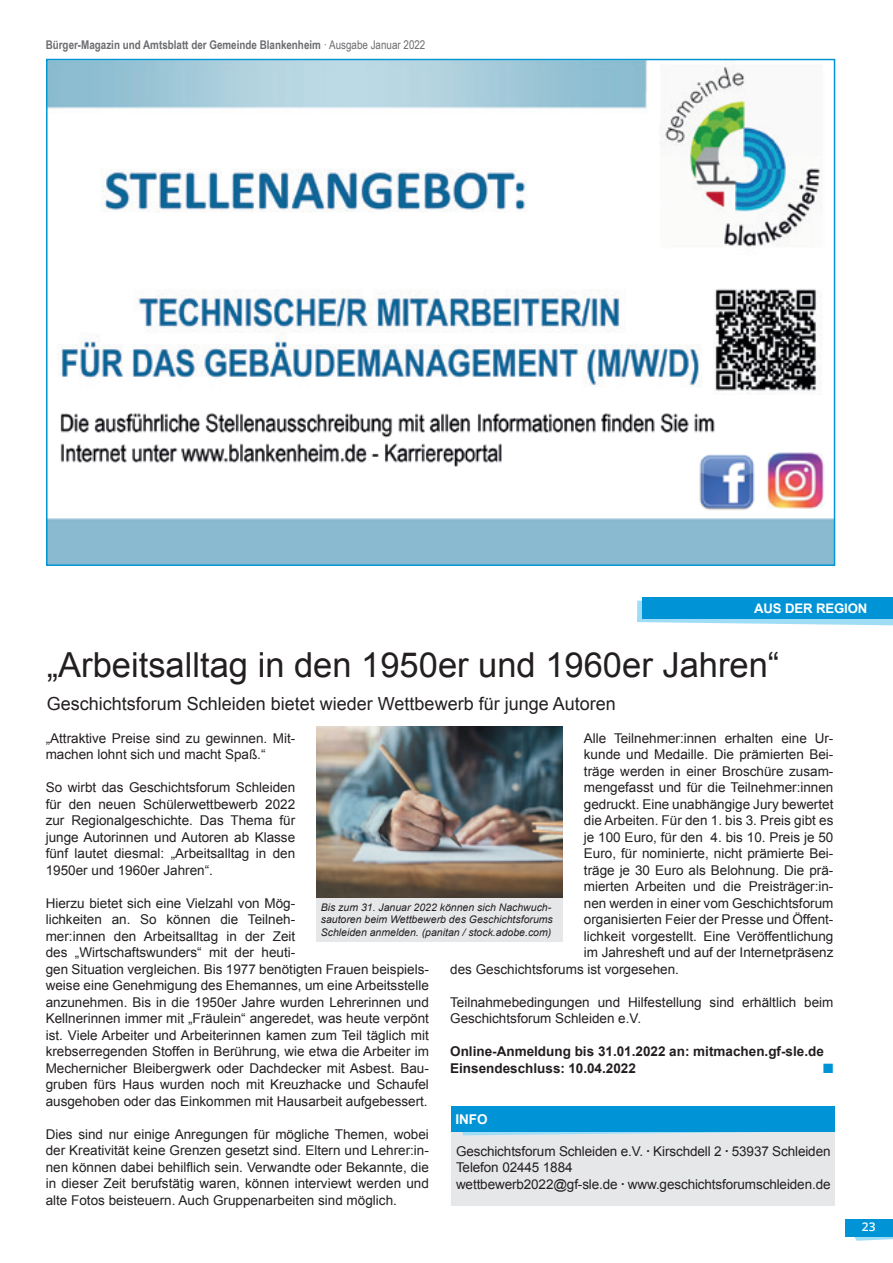
<style>
.page{position:relative;width:893px;height:1263px;background:#fff}
.page>*{position:absolute;margin:0;border:0;box-sizing:border-box;transform-origin:0 0}
.t1{font:34.5px "Arial";color:#231f20}
.t2{font:18px "Arial";color:#231f20}
.t3{font:13.5px/16.5px "Arial";color:#231f20}
.t4{font:700 13.5px/16.5px "Arial";color:#231f20}
.t5{font:700 13.5px "Arial";color:#fff}
.t6{font:13.5px "Zapf Dingbats ITC";color:#0094d6}
.t7{font:700 13.2px "Arial";letter-spacing:-.01em;color:#fff}
.t8{font:700 12px "Arial Narrow";color:#6c6d70}
.t9{font:600 12px "Open Sans";color:#fff}
.t10{font:italic 10.5px/12.6px "Arial";color:#231f20}
.s1{font-weight:400}
.s2{font-family:"Interstate"}
</style>
<div class="page">
<svg style="left:845px;top:1236px;width:48px;height:5px"></svg>
<div style="left:845px;top:1219px;width:48px;height:17px;background:#0094d6"></div>
<img style="left:49px;top:62px;width:774px;height:331px">
<img style="left:49px;top:413px;width:783px;height:150px">
<svg style="left:637px;top:601px;width:256px;height:24px"></svg>
<div style="left:642px;top:597px;width:251px;height:22px;background:#0094d6"></div>
<div style="left:452px;top:1132px;width:383px;height:73px;background:#e6e7e9"></div>
<svg style="left:463px;top:1132px;width:298px;height:3px"></svg>
<div style="left:451px;top:1107px;width:384px;height:25px;background:#0094d6"></div>
<img style="left:317px;top:726px;width:246px;height:173px">
<div style="left:317px;top:899px;width:246px;height:43px;background:#e6e7e9"></div>
<p class="t8" style="left:46px;top:36px;width:381px">Bürger-Magazin und Amtsblatt der Gemeinde Blankenheim <span class="s1">· Ausgabe Januar 2022</span></p>
<p class="t7" style="left:754px;top:600px;width:115px">AUS DER REGION</p>
<h1 class="t1" style="left:47px;top:642px;width:734px">„Arbeitsalltag in den 1950er und 1960er Jahren“</h1>
<h2 class="t2" style="left:47px;top:692px;width:570px">Geschichtsforum Schleiden bietet wieder Wettbewerb für junge Autoren</h2>
<p class="t3" style="left:584px;top:730px;width:251px">Alle Teilnehmer:innen erhalten eine Ur-</p>
<p class="t3" style="left:584px;top:746px;width:251px">kunde und Medaille. Die prämierten Bei-</p>
<p class="t3" style="left:584px;top:763px;width:251px">träge werden in einer Broschüre zusam-</p>
<p class="t3" style="left:584px;top:779px;width:251px">mengefasst und für die Teilnehmer:innen</p>
<p class="t3" style="left:584px;top:796px;width:251px">gedruckt. Eine unabhängige Jury bewertet</p>
<p class="t3" style="left:584px;top:812px;width:251px">die Arbeiten. Für den 1. bis 3. Preis gibt es</p>
<p class="t3" style="left:584px;top:829px;width:251px">je 100 Euro, für den 4. bis 10. Preis je 50</p>
<p class="t3" style="left:584px;top:845px;width:251px">Euro, für nominierte, nicht prämierte Bei-</p>
<p class="t3" style="left:584px;top:862px;width:251px">träge je 30 Euro als Belohnung. Die prä-</p>
<p class="t3" style="left:584px;top:878px;width:251px">mierten Arbeiten und die Preisträger:in-</p>
<p class="t3" style="left:584px;top:895px;width:251px">nen werden in einer vom Geschichtsforum</p>
<p class="t3" style="left:584px;top:911px;width:251px">organisierten Feier der Presse und Öffent-</p>
<p class="t3" style="left:584px;top:928px;width:251px">lichkeit vorgestellt. Eine Veröffentlichung</p>
<p class="t3" style="left:584px;top:944px;width:251px">im Jahresheft und auf der Internetpräsenz</p>
<p class="t3" style="left:450px;top:961px;width:230px">des Geschichtsforums ist vorgesehen.</p>
<p class="t3" style="left:450px;top:994px;width:385px">Teilnahmebedingungen und Hilfestellung sind erhältlich beim<br>Geschichtsforum Schleiden e.V.</p>
<p class="t4" style="left:450px;top:1044px;width:375px">Online-Anmeldung bis 31.01.2022 an: mitmachen.gf-sle.de<br>Einsendeschluss: 10.04.2022</p>
<p class="t3" style="left:46px;top:730px;width:251px">„Attraktive Preise sind zu gewinnen. Mit&shy;machen lohnt sich und macht Spaß.“</p>
<p class="t3" style="left:46px;top:779px;width:251px;text-align:justify">So wirbt das Geschichtsforum Schleiden für den neuen Schülerwettbewerb 2022 zur Regionalgeschichte. Das Thema für junge Autorinnen und Autoren ab Klasse fünf lautet diesmal: „Arbeitsalltag in den 1950er und 1960er Jahren“.</p>
<p class="t3" style="left:46px;top:895px;width:385px">Hierzu bietet sich eine Vielzahl von Mög-<br>lichkeiten an. So können die Teilneh-<br>mer:innen den Arbeitsalltag in der Zeit<br>des „Wirtschaftswunders“ mit der heuti-<br>gen Situation vergleichen. Bis 1977 benötigten Frauen beispiels&shy;weise eine Genehmigung des Ehemannes, um eine Arbeitsstelle anzunehmen. Bis in die 1950er Jahre wurden Lehrerinnen und Kellnerinnen immer mit „Fräulein“ angeredet, was heute verpönt ist. Viele Arbeiter und Arbeiterinnen kamen zum Teil täglich mit krebserregenden Stoffen in Berührung, wie etwa die Arbeiter im Mechernicher Bleibergwerk oder Dachdecker mit Asbest. Bau&shy;gruben fürs Haus wurden noch mit Kreuzhacke und Schaufel ausgehoben oder das Einkommen mit Hausarbeit aufgebessert.</p>
<p class="t3" style="left:46px;top:1126px;width:385px;text-align:justify">Dies sind nur einige Anregungen für mögliche Themen, wobei der Kreativität keine Grenzen gesetzt sind. Eltern und Lehrer:in&shy;nen können dabei behilflich sein. Verwandte oder Bekannte, die in dieser Zeit berufstätig waren, können interviewt werden und alte Fotos beisteuern. Auch Gruppenarbeiten sind möglich.</p>
<p class="t10" style="left:321px;top:901px;width:234px">Bis zum 31. Januar 2022 können sich Nachwuch&shy;sautoren beim Wettbewerb des Geschichtsforums<br>Schleiden anmelden. (panitan / stock.adobe.com)</p>
<p class="t6" style="left:823px;top:1062px;width:12px">■</p>
<p class="t5" style="left:455px;top:1111px;width:34px">INFO</p>
<p class="t3" style="left:456px;top:1143px;width:376px">Geschichtsforum Schleiden e.V. <span class="s2">·</span> Kirschdell 2 <span class="s2">·</span> 53937 Schleiden<br>Telefon 02445 1884<br>wettbewerb2022@gf-sle.de <span class="s2">·</span> www.geschichtsforumschleiden.de</p>
<p class="t9" style="left:862px;top:1218px;width:15px">23</p>
</div>
